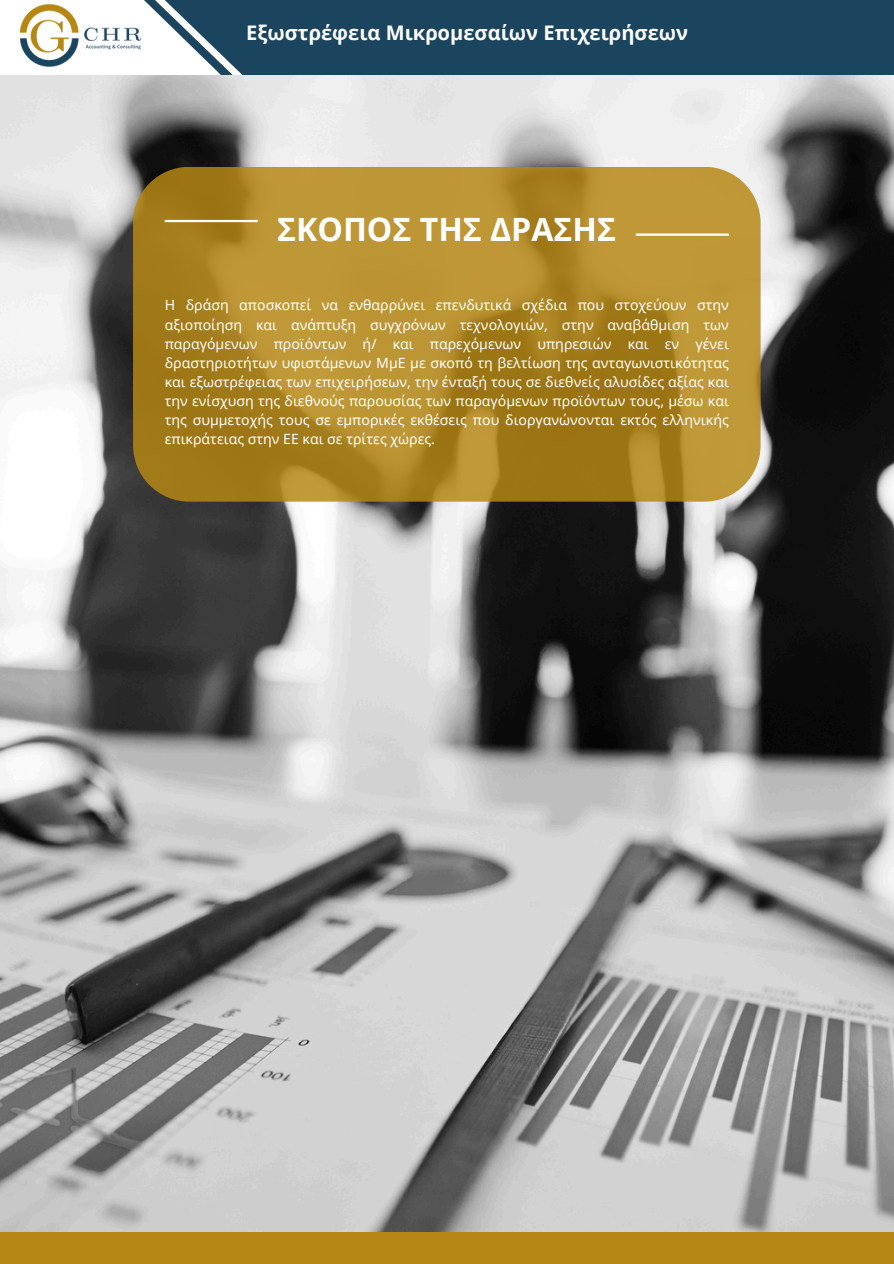
<style>
.page{position:relative;width:894px;height:1264px;background:#fff}
.page>*{position:absolute;margin:0;border:0;box-sizing:border-box;transform-origin:0 0}
.t1{font:700 32.1px "Noto Sans";color:#fff}
.t2{font:700 20.1px "Noto Sans";color:#fff}
.t3{font:14.1px/19.2px "Noto Sans";color:#fff;text-align:justify}
</style>
<div class="page">
<div style="left:29px;top:0;width:864px;height:76px;background:#1b445f"></div>
<div style="left:0;top:1217px;width:893px;height:46px;background:#b68714"></div>
<svg style="left:0;top:0;width:270px;height:76px"></svg>
<img style="left:0;top:76px;width:893px;height:1155px">
<svg style="left:133px;top:167px;width:627px;height:334px;background:#af8829"></svg>
<hr style="left:635px;top:233px;width:93px;height:3px;background:#fff">
<hr style="left:165px;top:220px;width:93px;height:2px;background:#fff">
<h2 class="t2" style="left:246px;top:19px;width:443px">Εξωστρέφεια Μικρομεσαίων Επιχειρήσεων</h2>
<p class="t1" style="left:277px;top:206px;width:340px">ΣΚΟΠΟΣ ΤΗΣ ΔΡΑΣΗΣ</p>
<p class="t3" style="left:165px;top:295px;width:565px">Η δράση αποσκοπεί να ενθαρρύνει επενδυτικά σχέδια που στοχεύουν στην αξιοποίηση και ανάπτυξη συγχρόνων τεχνολογιών, στην αναβάθμιση των παραγόμενων προϊόντων ή/ και παρεχόμενων υπηρεσιών και εν γένει δραστηριοτήτων υφιστάμενων ΜμΕ με σκοπό τη βελτίωση της ανταγωνιστικότητας και εξωστρέφειας των επιχειρήσεων, την ένταξή τους σε διεθνείς αλυσίδες αξίας και την ενίσχυση της διεθνούς παρουσίας των παραγόμενων προϊόντων τους, μέσω και της συμμετοχής τους σε εμπορικές εκθέσεις που διοργανώνονται εκτός ελληνικής επικράτειας στην ΕΕ και σε τρίτες χώρες.</p>
</div>
